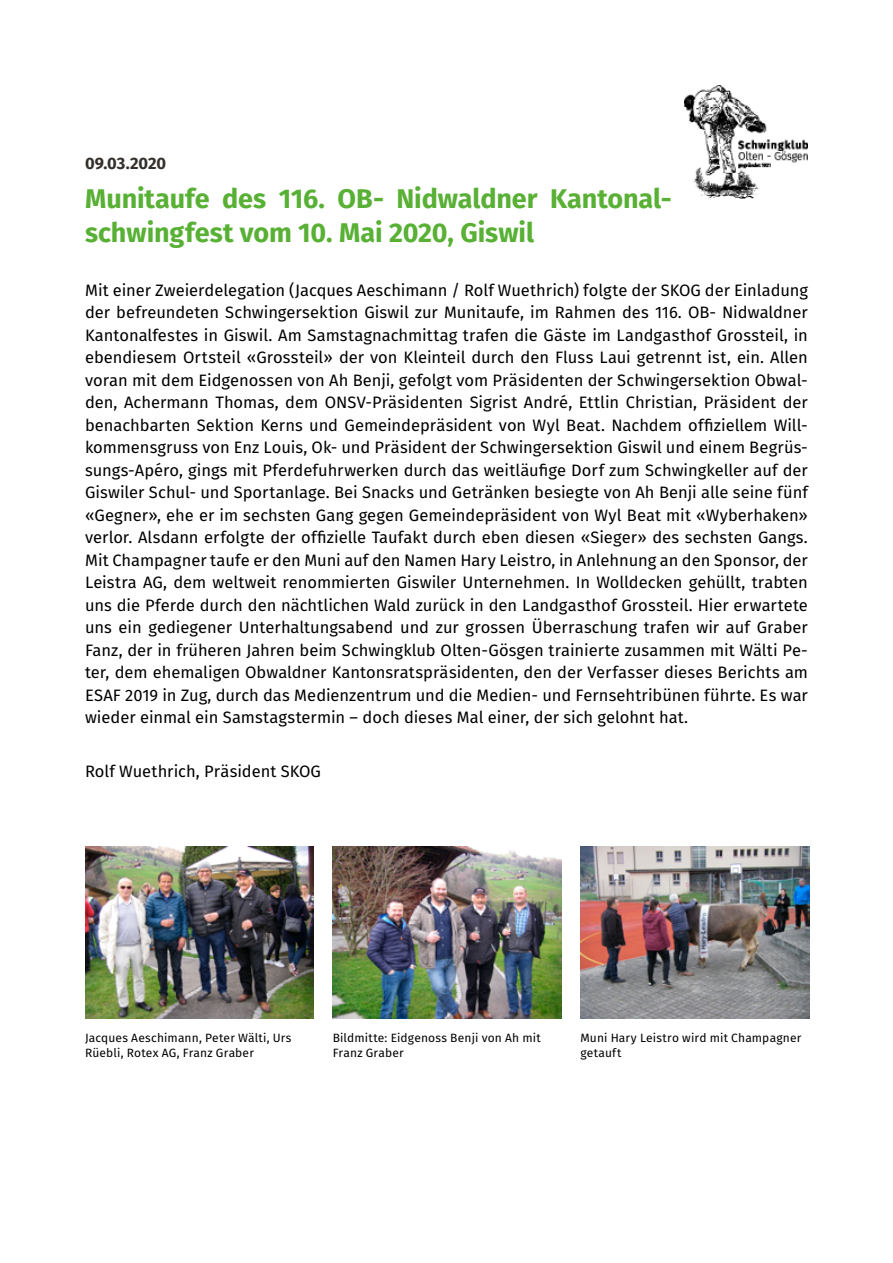
<style>
.page{position:relative;width:893px;height:1263px;background:#fff}
.page>*{position:absolute;margin:0;border:0;box-sizing:border-box;transform-origin:0 0}
.t1{font:700 27px/34.5px "Fira Sans";letter-spacing:-.005em;color:#58b034}
.t2{font:16.5px/22.5px "Fira Sans";color:#000;text-align:justify}
.t3{font:700 16.5px "Fira Sans";letter-spacing:-.005em;color:#342f2b}
.t4{font:12px/14.4px "Fira Sans";letter-spacing:.015em;color:#000}
</style>
<div class="page">
<img style="left:684px;top:85px;width:124px;height:114px">
<img style="left:85px;top:847px;width:229px;height:171px">
<img style="left:333px;top:847px;width:228px;height:171px">
<img style="left:580px;top:847px;width:229px;height:171px">
<p class="t3" style="left:85px;top:152px;width:83px">09.03.2020</p>
<p class="t1" style="left:85px;top:181px;width:588px">Munitaufe des 116. OB- Nidwaldner Kantonal&shy;schwingfest vom 10. Mai 2020, Giswil</p>
<p class="t2" style="left:85px;top:279px;width:724px">Mit einer Zweierdelegation (Jacques Aeschimann / Rolf Wuethrich) folgte der SKOG der Einladung der befreundeten Schwingersektion Giswil zur Munitaufe, im Rahmen des 116. OB- Nidwaldner Kantonalfestes in Giswil. Am Samstagnachmittag trafen die Gäste im Landgasthof Grossteil, in ebendiesem Ortsteil «Grossteil» der von Kleinteil durch den Fluss Laui getrennt ist, ein. Allen voran mit dem Eidgenossen von Ah Benji, gefolgt vom Präsidenten der Schwingersektion Obwal&shy;den, Achermann Thomas, dem ONSV-Präsidenten Sigrist André, Ettlin Christian, Präsident der benachbarten Sektion Kerns und Gemeindepräsident von Wyl Beat. Nachdem offiziellem Will&shy;kommensgruss von Enz Louis, Ok- und Präsident der Schwingersektion Giswil und einem Begrüs&shy;sungs-Apéro, gings mit Pferdefuhrwerken durch das weitläufige Dorf zum Schwingkeller auf der Giswiler Schul- und Sportanlage. Bei Snacks und Getränken besiegte von Ah Benji alle seine fünf «Gegner», ehe er im sechsten Gang gegen Gemeindepräsident von Wyl Beat mit «Wyberhaken» verlor. Alsdann erfolgte der offizielle Taufakt durch eben diesen «Sieger» des sechsten Gangs.<br>Mit Champagner taufe er den Muni auf den Namen Hary Leistro, in Anlehnung an den Sponsor, der Leistra AG, dem weltweit renommierten Giswiler Unternehmen. In Wolldecken gehüllt, trabten uns die Pferde durch den nächtlichen Wald zurück in den Landgasthof Grossteil. Hier erwartete uns ein gediegener Unterhaltungsabend und zur grossen Überraschung trafen wir auf Graber Fanz, der in früheren Jahren beim Schwingklub Olten-Gösgen trainierte zusammen mit Wälti Pe&shy;ter, dem ehemaligen Obwaldner Kantonsratspräsidenten, den der Verfasser dieses Berichts am ESAF 2019 in Zug, durch das Medienzentrum und die Medien- und Fernsehtribünen führte. Es war wieder einmal ein Samstagstermin – doch dieses Mal einer, der sich gelohnt hat.</p>
<p class="t2" style="left:85px;top:760px;width:237px">Rolf Wuethrich, Präsident SKOG</p>
<p class="t4" style="left:85px;top:1031px;width:208px">Jacques Aeschimann, Peter Wälti, Urs<br>Rüebli, Rotex AG, Franz Graber</p>
<p class="t4" style="left:580px;top:1031px;width:223px">Muni Hary Leistro wird mit Champagner getauft</p>
<p class="t4" style="left:333px;top:1031px;width:210px">Bildmitte: Eidgenoss Benji von Ah mit<br>Franz Graber</p>
</div>
